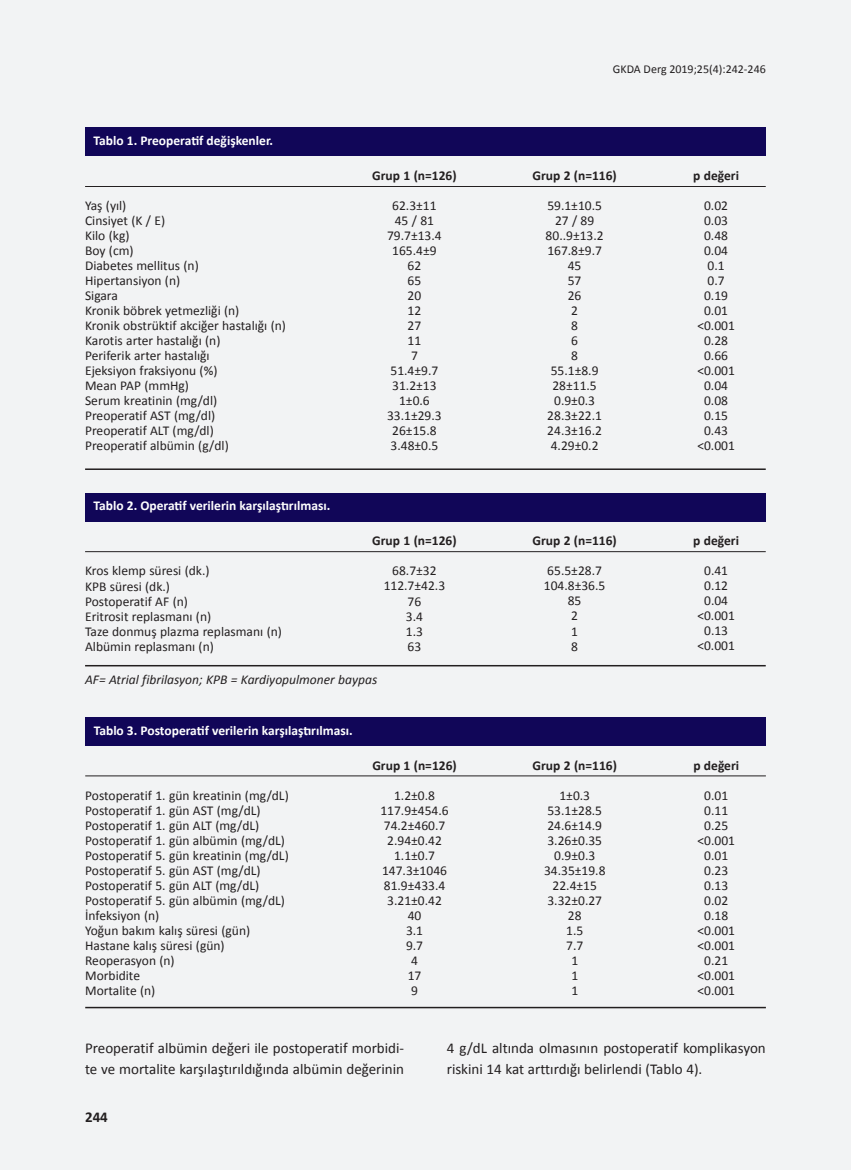
<style>
.page{position:relative;width:851px;height:1170px;background:#fff}
.page>*{position:absolute;margin:0;border:0;box-sizing:border-box;transform-origin:0 0}
.t1{font:15px/21.8px "Calibri";color:#231f20}
.t2{font:700 15px "Calibri";color:#231f20}
.t3{font:13.5px/15px "Calibri";color:#231f20;text-align:center}
.t4{font:700 13.5px "Calibri";color:#fff}
.t5{font:700 13.5px "Calibri";color:#231f20}
.t6{font:italic 13.5px "Calibri";color:#231f20}
.t7{font:12px "Calibri";color:#231f20}
</style>
<div class="page">
<div style="left:0;top:0;width:850px;height:1169px;background:#f2f3f4"></div>
<div style="left:85px;top:128px;width:680px;height:28px;background:#110658"></div>
<hr style="left:85px;top:186px;width:680px;height:1px;background:#231f20">
<hr style="left:85px;top:468px;width:680px;height:2px;background:#231f20">
<div style="left:85px;top:493px;width:680px;height:28px;background:#110658"></div>
<hr style="left:85px;top:551px;width:680px;height:1px;background:#231f20">
<hr style="left:85px;top:665px;width:680px;height:1px;background:#231f20">
<div style="left:85px;top:717px;width:680px;height:28px;background:#110658"></div>
<hr style="left:85px;top:775px;width:680px;height:1px;background:#231f20">
<hr style="left:85px;top:1006px;width:680px;height:2px;background:#231f20">
<p class="t4" style="left:94px;top:132px;width:181px">Tablo 1. Preoperatif değişkenler.</p>
<p class="t3" style="left:85px;top:198px;width:202px;text-align:left">Yaş (yıl)<br>Cinsiyet (K / E)<br>Kilo (kg)<br>Boy (cm)<br>Diabetes mellitus (n)<br>Hipertansiyon (n)<br>Sigara<br>Kronik böbrek yetmezliği (n)<br>Kronik obstrüktif akciğer hastalığı (n)<br>Karotis arter hastalığı (n)<br>Periferik arter hastalığı<br>Ejeksiyon fraksiyonu (%)<br>Mean PAP (mmHg)<br>Serum kreatinin (mg/dl)<br>Preoperatif AST (mg/dl)<br>Preoperatif ALT (mg/dl)<br>Preoperatif albümin (g/dl)</p>
<p class="t4" style="left:94px;top:497px;width:238px">Tablo 2. Operatif verilerin karşılaştırılması.</p>
<p class="t3" style="left:85px;top:563px;width:198px;text-align:left">Kros klemp süresi (dk.)<br>KPB süresi (dk.)<br>Postoperatif AF (n)<br>Eritrosit replasmanı (n)<br>Taze donmuş plazma replasmanı (n)<br>Albümin replasmanı (n)</p>
<p class="t5" style="left:372px;top:167px;width:86px">Grup 1 (n=126)</p>
<p class="t3" style="left:387px;top:198px;width:56px">62.3±11<br>45 / 81<br>79.7±13.4<br>165.4±9<br>62<br>65<br>20<br>12<br>27<br>11<br>7<br>51.4±9.7<br>31.2±13<br>1±0.6<br>33.1±29.3<br>26±15.8<br>3.48±0.5</p>
<p class="t5" style="left:372px;top:532px;width:86px">Grup 1 (n=126)</p>
<p class="t3" style="left:383px;top:563px;width:63px">68.7±32<br>112.7±42.3<br>76<br>3.4<br>1.3<br>63</p>
<p class="t6" style="left:85px;top:671px;width:294px">AF= Atrial fibrilasyon; KPB = Kardiyopulmoner baypas</p>
<p class="t4" style="left:94px;top:721px;width:260px">Tablo 3. Postoperatif verilerin karşılaştırılması.</p>
<p class="t3" style="left:85px;top:787px;width:205px;text-align:left">Postoperatif 1. gün kreatinin (mg/dL)<br>Postoperatif 1. gün AST (mg/dL)<br>Postoperatif 1. gün ALT (mg/dL)<br>Postoperatif 1. gün albümin (mg/dL)<br>Postoperatif 5. gün kreatinin (mg/dL)<br>Postoperatif 5. gün AST (mg/dL)<br>Postoperatif 5. gün ALT (mg/dL)<br>Postoperatif 5. gün albümin (mg/dL)<br>İnfeksiyon (n)<br>Yoğun bakım kalış süresi (gün)<br>Hastane kalış süresi (gün)<br>Reoperasyon (n)<br>Morbidite<br>Mortalite (n)</p>
<p class="t5" style="left:372px;top:756px;width:86px">Grup 1 (n=126)</p>
<p class="t3" style="left:380px;top:787px;width:70px">1.2±0.8<br>117.9±454.6<br>74.2±460.7<br>2.94±0.42<br>1.1±0.7<br>147.3±1046<br>81.9±433.4<br>3.21±0.42<br>40<br>3.1<br>9.7<br>4<br>17<br>9</p>
<p class="t7" style="left:613px;top:61px;width:154px">GKDA Derg 2019;25(4):242-246</p>
<p class="t5" style="left:532px;top:167px;width:86px">Grup 2 (n=116)</p>
<p class="t3" style="left:545px;top:198px;width:59px">59.1±10.5<br>27 / 89<br>80..9±13.2<br>167.8±9.7<br>45<br>57<br>26<br>2<br>8<br>6<br>8<br>55.1±8.9<br>28±11.5<br>0.9±0.3<br>28.3±22.1<br>24.3±16.2<br>4.29±0.2</p>
<p class="t5" style="left:532px;top:532px;width:86px">Grup 2 (n=116)</p>
<p class="t3" style="left:544px;top:563px;width:63px">65.5±28.7<br>104.8±36.5<br>85<br>2<br>1<br>8</p>
<p class="t5" style="left:532px;top:756px;width:86px">Grup 2 (n=116)</p>
<p class="t3" style="left:544px;top:787px;width:63px">1±0.3<br>53.1±28.5<br>24.6±14.9<br>3.26±0.35<br>0.9±0.3<br>34.35±19.8<br>22.4±15<br>3.32±0.27<br>28<br>1.5<br>7.7<br>1<br>1<br>1</p>
<p class="t5" style="left:693px;top:167px;width:47px">p değeri</p>
<p class="t3" style="left:697px;top:198px;width:39px">0.02<br>0.03<br>0.48<br>0.04<br>0.1<br>0.7<br>0.19<br>0.01 &lt;0.001<br>0.28<br>0.66 &lt;0.001<br>0.04<br>0.08<br>0.15<br>0.43 &lt;0.001</p>
<p class="t5" style="left:693px;top:532px;width:47px">p değeri</p>
<p class="t3" style="left:697px;top:562px;width:39px">0.41<br>0.12<br>0.04 &lt;0.001<br>0.13 &lt;0.001</p>
<p class="t5" style="left:693px;top:756px;width:47px">p değeri</p>
<p class="t3" style="left:697px;top:787px;width:39px">0.01<br>0.11<br>0.25 &lt;0.001<br>0.01<br>0.23<br>0.13<br>0.02<br>0.18 &lt;0.001 &lt;0.001<br>0.21 &lt;0.001 &lt;0.001</p>
<p class="t1" style="left:85px;top:1035px;width:320px">Preoperatif albümin değeri ile postoperatif morbidi&shy;te ve mortalite karşılaştırıldığında albümin değerinin</p>
<p class="t1" style="left:446px;top:1035px;width:320px">4 g/dL altında olmasının postoperatif komplikasyon riskini 14 kat arttırdığı belirlendi (Tablo 4).</p>
<p class="t2" style="left:85px;top:1107px;width:24px">244</p>
</div>
